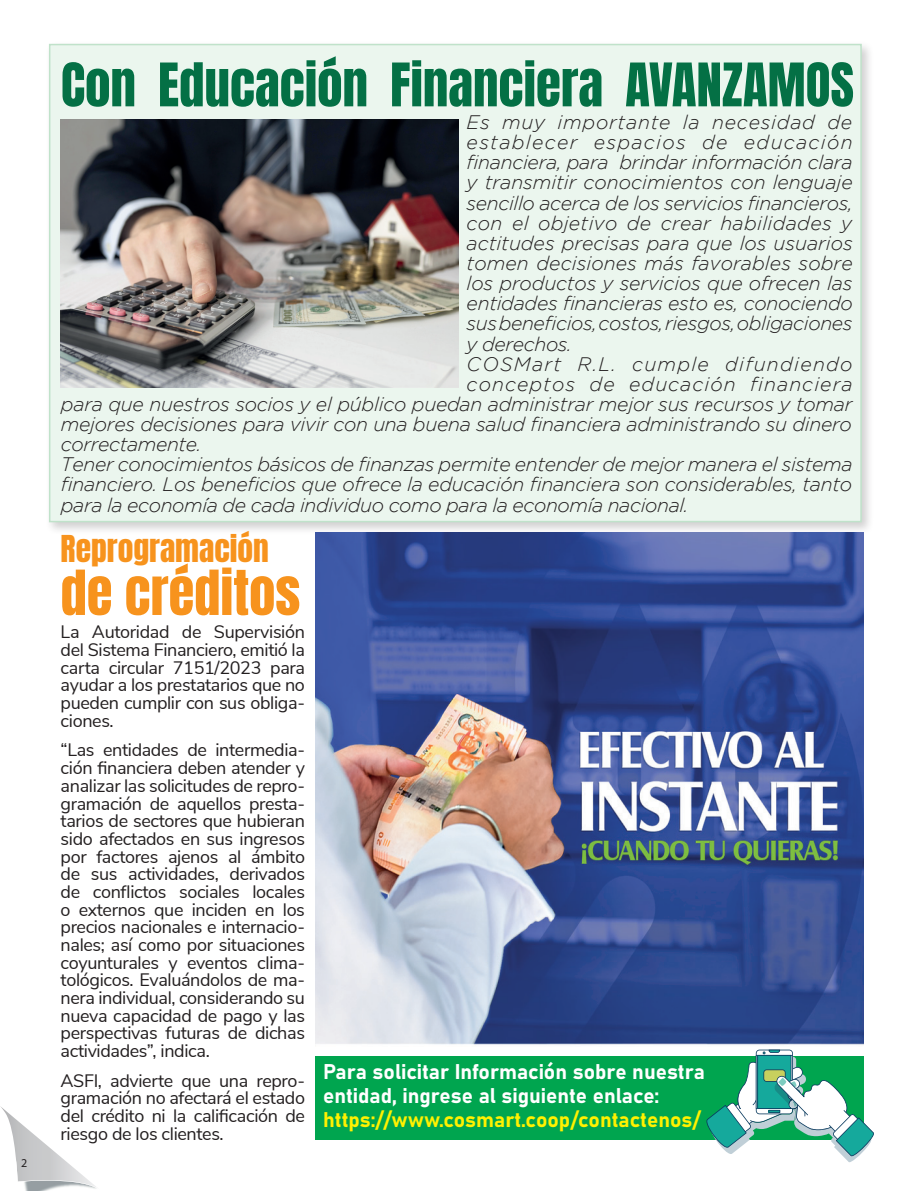
<style>
.page{position:relative;width:915px;height:1191px;background:#fff}
.page>*{position:absolute;margin:0;border:0;box-sizing:border-box;transform-origin:0 0}
.t1{font:52.5px "Anton";color:#f7931d}
.t2{font:51px "Anton";color:#047045}
.t3{font:31.5px "Anton";color:#f7931d}
.t4{font:21px/24px "Bahnschrift";color:#fff}
.t5{font:21px "Bahnschrift";color:#fff101}
.t6{font:italic 300 19.5px "Gotham";letter-spacing:-.015em;color:#231f20}
.t7{font:italic 300 19.5px "Gotham";letter-spacing:.065em;color:#231f20}
.t8{font:italic 300 19.5px "Gotham";letter-spacing:.005em;color:#231f20}
.t9{font:italic 300 19.5px "Gotham";letter-spacing:.015em;color:#231f20}
.t10{font:italic 300 19.5px "Gotham";letter-spacing:.055em;color:#231f20}
.t11{font:italic 300 19.5px "Gotham";letter-spacing:.04em;color:#231f20}
.t12{font:18px/17.7px "Nunito Sans";letter-spacing:-.02em;color:#231f20;text-align:justify}
.t13{font:12px "Myriad Pro";color:#231f20}
</style>
<div class="page">
<div style="left:45px;top:40px;width:829px;height:495px;background:#231f20;opacity:.21"></div>
<div style="left:49px;top:44px;width:812px;height:478px;background:#ebf6ee;border:2px solid #c0e2ca"></div>
<svg style="left:0;top:1106px;width:96px;height:85px"></svg>
<div style="left:315px;top:1056px;width:548px;height:84px;background:#00a54f"></div>
<img style="left:315px;top:533px;width:548px;height:512px">
<svg style="left:706px;top:1049px;width:168px;height:113px"></svg>
<img style="left:61px;top:119px;width:397px;height:268px">
<p class="t13" style="left:21px;top:1155px;width:8px">2</p>
<h2 class="t2" style="left:61px;top:59px;width:794px">Con Educación Financiera AVANZAMOS</h2>
<p class="t11" style="left:466px;top:112px;width:387px">Es muy importante la necesidad de</p>
<p class="t7" style="left:466px;top:132px;width:387px">establecer espacios de educación</p>
<p class="t6" style="left:466px;top:152px;width:387px">financiera, para brindar información clara</p>
<p class="t6" style="left:466px;top:172px;width:387px">y transmitir conocimientos con lenguaje</p>
<p class="t6" style="left:466px;top:192px;width:387px">sencillo acerca de los servicios financieros,</p>
<p class="t9" style="left:466px;top:212px;width:387px">con el objetivo de crear habilidades y</p>
<p class="t6" style="left:466px;top:232px;width:387px">actitudes precisas para que los usuarios</p>
<p class="t8" style="left:466px;top:252px;width:387px">tomen decisiones más favorables sobre</p>
<p class="t6" style="left:466px;top:273px;width:387px">los productos y servicios que ofrecen las</p>
<p class="t6" style="left:466px;top:293px;width:387px">entidades financieras esto es, conociendo</p>
<p class="t6" style="left:466px;top:313px;width:387px">sus beneficios, costos, riesgos, obligaciones</p>
<p class="t6" style="left:466px;top:333px;width:107px">y derechos.</p>
<p class="t7" style="left:466px;top:353px;width:387px">COSMart R.L. cumple difundiendo</p>
<p class="t10" style="left:466px;top:373px;width:387px">conceptos de educación financiera</p>
<p class="t6" style="left:61px;top:393px;width:792px">para que nuestros socios y el público puedan administrar mejor sus recursos y tomar</p>
<p class="t6" style="left:61px;top:413px;width:792px">mejores decisiones para vivir con una buena salud financiera administrando su dinero</p>
<p class="t6" style="left:61px;top:434px;width:142px">correctamente.</p>
<p class="t6" style="left:61px;top:454px;width:792px">Tener conocimientos básicos de finanzas permite entender de mejor manera el sistema</p>
<p class="t6" style="left:61px;top:474px;width:792px">financiero. Los beneficios que ofrece la educación financiera son considerables, tanto</p>
<p class="t6" style="left:61px;top:494px;width:628px">para la economía de cada individuo como para la economía nacional.</p>
<h3 class="t3" style="left:61px;top:533px;width:210px">Reprogramación</h3>
<h1 class="t1" style="left:61px;top:566px;width:241px">de créditos</h1>
<p class="t12" style="left:61px;top:622px;width:246px">La Autoridad de Supervisión del Sistema Financiero, emitió la carta circular 7151/2023 para ayudar a los prestatarios que no pueden cumplir con sus obliga&shy;ciones.</p>
<p class="t12" style="left:61px;top:740px;width:246px">“Las entidades de intermedia&shy;ción financiera deben atender y analizar las solicitudes de repro&shy;gramación de aquellos presta&shy;tarios de sectores que hubieran sido afectados en sus ingresos por factores ajenos al ámbito de sus actividades, derivados de conflictos sociales locales o externos que inciden en los precios nacionales e internacio&shy;nales; así como por situaciones coyunturales y eventos clima&shy;tológicos. Evaluándolos de ma&shy;nera individual, considerando su nueva capacidad de pago y las perspectivas futuras de dichas actividades”, indica.</p>
<p class="t12" style="left:61px;top:1070px;width:246px">ASFI, advierte que una repro&shy;gramación no afectará el estado del crédito ni la calificación de riesgo de los clientes.</p>
<p class="t4" style="left:323px;top:1058px;width:383px">Para solicitar Información sobre nuestra entidad, ingrese al siguiente enlace:</p>
<p class="t5" style="left:323px;top:1103px;width:379px">https://www.cosmart.coop/contactenos/</p>
</div>
